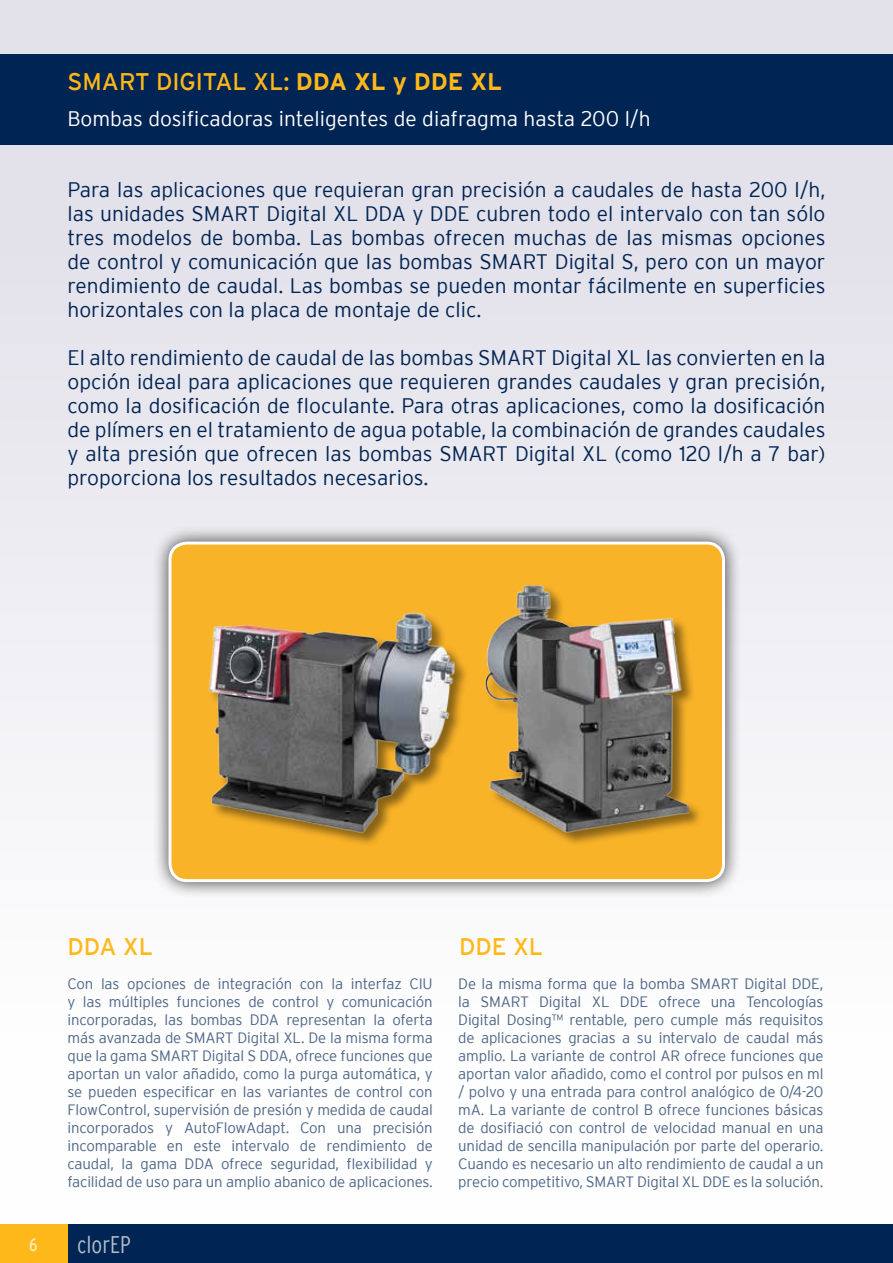
<style>
.page{position:relative;width:893px;height:1263px;background:#fff}
.page>*{position:absolute;margin:0;border:0;box-sizing:border-box;transform-origin:0 0}
.t1{font:24px "Interstate";color:#ffb819}
.t2{font:300 condensed 24px "Interstate";color:#b3bdcb}
.t3{font:300 21px/24px "Interstate";color:#002453;text-align:justify}
.t4{font:300 21px "Interstate";color:#fff}
.t5{font:condensed 18px "Interstate";color:#ffeaba}
.t6{font:300 15px/18px "Interstate";letter-spacing:-.01em;color:#4d6687;text-align:justify}
.s1{font-weight:700}
</style>
<div class="page">
<div style="left:68px;top:1224px;width:825px;height:39px;background:#002453"></div>
<div style="left:0;top:1224px;width:67px;height:39px;background:#ffb819"></div>
<div style="left:0;top:0;width:893px;height:1224px;background:linear-gradient(to bottom,#dcdae5,#fff)"></div>
<div style="left:0;top:54px;width:893px;height:90px;background:#002453"></div>
<div style="left:152px;top:525px;width:590px;height:374px;background:#000;opacity:.77"></div>
<div style="left:170px;top:543px;width:553px;height:338px;background:#f9b329;border-radius:17px"></div>
<div style="left:168px;top:542px;width:557px;height:340px;border:3px solid #fff;border-radius:17px"></div>
<div style="left:209px;top:584px;width:494px;height:264px;background:#000;opacity:.45"></div>
<img style="left:208px;top:584px;width:480px;height:253px">
<h1 class="t1" style="left:68px;top:68px;width:436px">SMART DIGITAL XL: <span class="s1">DDA XL y DDE XL</span></h1>
<h2 class="t4" style="left:68px;top:107px;width:585px">Bombas dosificadoras inteligentes de diafragma hasta 200 l/h</h2>
<p class="t3" style="left:68px;top:177px;width:759px">Para las aplicaciones que requieran gran precisión a caudales de hasta 200 l/h, las unidades SMART Digital XL DDA y DDE cubren todo el intervalo con tan sólo tres modelos de bomba. Las bombas ofrecen muchas de las mismas opciones de control y comunicación que las bombas SMART Digital S, pero con un mayor rendimiento de caudal. Las bombas se pueden montar fácilmente en superficies horizontales con la placa de montaje de clic.</p>
<p class="t3" style="left:68px;top:345px;width:759px">El alto rendimiento de caudal de las bombas SMART Digital XL las convierten en la opción ideal para aplicaciones que requieren grandes caudales y gran precisión, como la dosificación de floculante. Para otras aplicaciones, como la dosificación de plímers en el tratamiento de agua potable, la combinación de grandes caudales y alta presión que ofrecen las bombas SMART Digital XL (como 120 l/h a 7 bar) proporciona los resultados necesarios.</p>
<h1 class="t1" style="left:68px;top:933px;width:87px">DDA XL</h1>
<h1 class="t1" style="left:459px;top:933px;width:85px">DDE XL</h1>
<p class="t6" style="left:68px;top:975px;width:367px">Con las opciones de integración con la interfaz CIU y las múltiples funciones de control y comunicación incorporadas, las bombas DDA representan la oferta más avanzada de SMART Digital XL. De la misma forma que la gama SMART Digital S DDA, ofrece funciones que aportan un valor añadido, como la purga automática, y se pueden especificar en las variantes de control con FlowControl, supervisión de presión y medida de caudal incorporados y AutoFlowAdapt. Con una precisión incomparable en este intervalo de rendimiento de caudal, la gama DDA ofrece seguridad, flexibilidad y facilidad de uso para un amplio abanico de aplicaciones.</p>
<p class="t6" style="left:458px;top:975px;width:367px">De la misma forma que la bomba SMART Digital DDE, la SMART Digital XL DDE ofrece una Tencologías Digital Dosing™ rentable, pero cumple más requisitos de aplicaciones gracias a su intervalo de caudal más amplio. La variante de control AR ofrece funciones que aportan valor añadido, como el control por pulsos en ml / polvo y una entrada para control analógico de 0/4-20 mA. La variante de control B ofrece funciones básicas de dosifiació con control de velocidad manual en una unidad de sencilla manipulación por parte del operario.<br>Cuando es necesario un alto rendimiento de caudal a un precio competitivo, SMART Digital XL DDE es la solución.</p>
<p class="t5" style="left:29px;top:1234px;width:10px">6</p>
<h1 class="t2" style="left:77px;top:1231px;width:55px">clorEP</h1>
</div>
